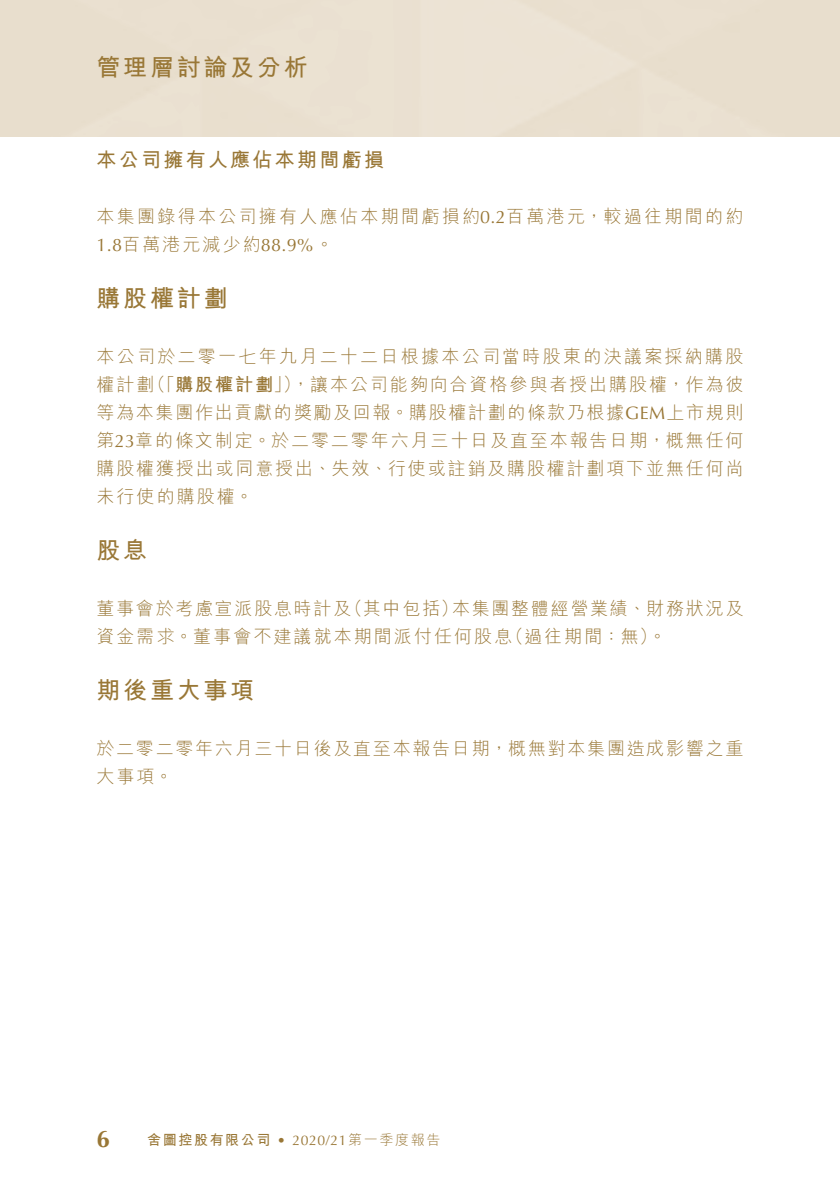
<style>
.page{position:relative;width:840px;height:1191px;background:#fff}
.page>*{position:absolute;margin:0;border:0;box-sizing:border-box;transform-origin:0 0}
._03_H1{font:700 24px "M Hei HK";letter-spacing:.115em;color:#997736}
.t1{font:700 24px "Optima LT Std";color:#997736}
._04___H2{font:700 20px "M Hei HK";letter-spacing:.115em;color:#997736}
._01_Body_Text{font:300 18px/28px "M Hei HK";letter-spacing:.1em;color:#997736}
._01_Body_Text-2{font:300 18px/28px "M Hei HK";letter-spacing:.125em;color:#997736}
.t2{font:700 14px "M Hei HK";letter-spacing:.115em;color:#997736}
.s1{font-family:"Optima LT Std";font-weight:400}
.s2{font-weight:700}
.s3{font-family:"Optima LT Std"}
.s4{font-weight:300}
</style>
<div class="page">
<h1 class="_03_H1" style="left:96px;top:49px;width:213px">管理層討論及分析</h1>
<p class="_04___H2" style="left:96px;top:145px;width:289px">本公司擁有人應佔本期間虧損</p>
<p class="_01_Body_Text-2" style="left:96px;top:202px;width:648px">本集團錄得本公司擁有人應佔本期間虧損約<span class="s1">0.2</span>百萬港元，較過往期間的約<br><span class="s1">1.8</span>百萬港元減少約<span class="s1">88.9%</span>。</p>
<p class="_03_H1" style="left:96px;top:281px;width:132px">購股權計劃</p>
<p class="_01_Body_Text" style="left:96px;top:342px;width:648px;text-align:justify">本公司於二零一七年九月二十二日根據本公司當時股東的決議案採納購股權計劃（「<span class="s2">購股權計劃</span>」），讓本公司能夠向合資格參與者授出購股權，作為彼等為本集團作出貢獻的獎勵及回報。購股權計劃的條款乃根據<span class="s1">GEM</span>上市規則第<span class="s1">23</span>章的條文制定。於二零二零年六月三十日及直至本報告日期，概無任何購股權獲授出或同意授出、失效、行使或註銷及購股權計劃項下並無任何尚未行使的購股權。</p>
<p class="_03_H1" style="left:96px;top:533px;width:52px">股息</p>
<p class="_01_Body_Text" style="left:96px;top:594px;width:648px">董事會於考慮宣派股息時計及（其中包括）本集團整體經營業績、財務狀況及資金需求。董事會不建議就本期間派付任何股息（過往期間：無）。</p>
<p class="_03_H1" style="left:96px;top:673px;width:159px">期後重大事項</p>
<p class="_01_Body_Text" style="left:96px;top:734px;width:648px">於二零二零年六月三十日後及直至本報告日期，概無對本集團造成影響之重大事項。</p>
<h1 class="t1" style="left:96px;top:1125px;width:15px">6</h1>
<p class="t2" style="left:147px;top:1129px;width:294px">舍圖控股有限公司 <span class="s3">•</span> <span class="s1">2020/21</span><span class="s4">第一季度報告</span></p>
</div>
